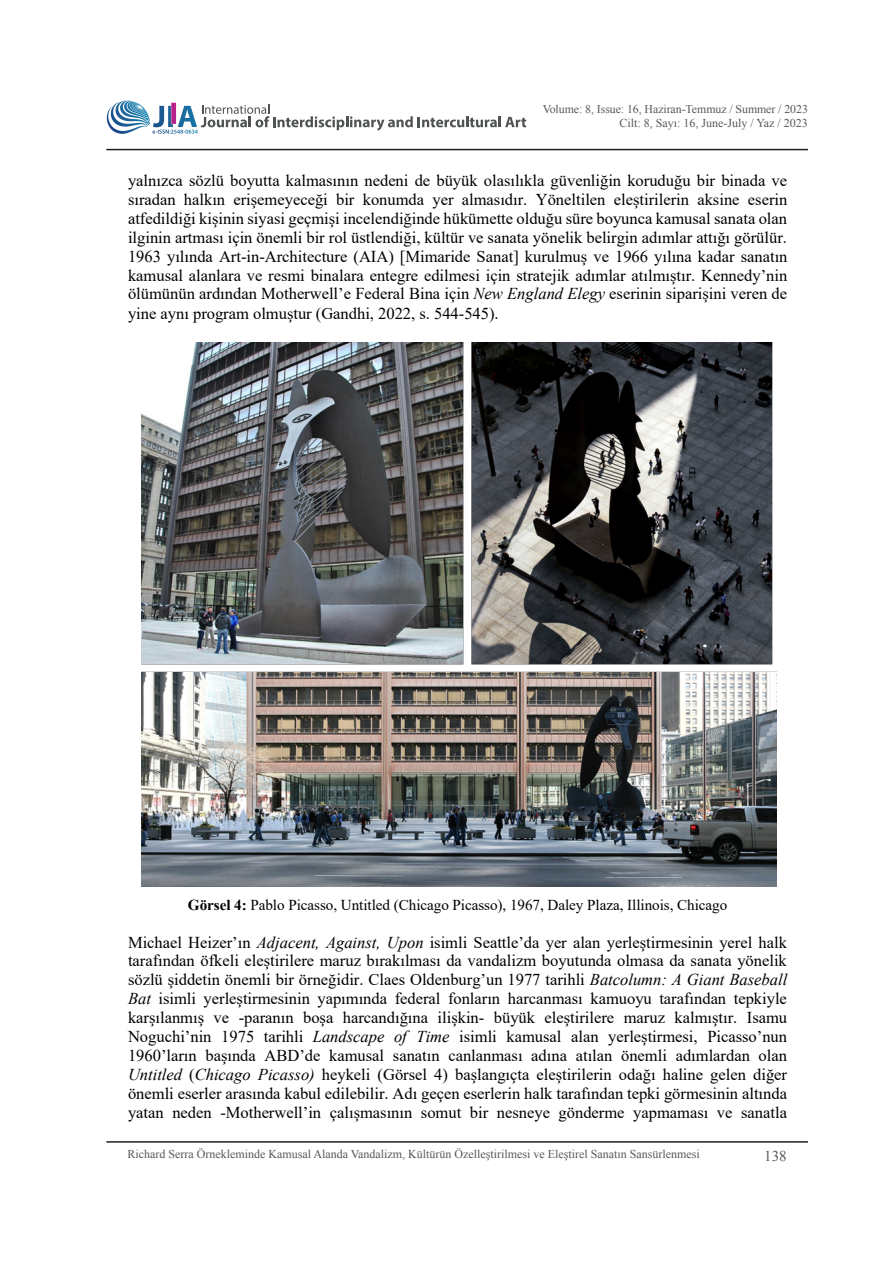
<style>
.page{position:relative;width:893px;height:1263px;background:#fff}
.page>*{position:absolute;margin:0;border:0;box-sizing:border-box;transform-origin:0 0}
.t1{font:16.5px/18.9px "Times New Roman";color:#000;text-align:justify}
.t2{font:15.15px "Times New Roman";letter-spacing:-.005em;color:#000}
.t3{font:15px "Times New Roman";color:#585858}
.t4{font:12px "Times New Roman";color:#585858}
.t5{font:11.85px "Times New Roman";letter-spacing:-.005em;color:#585858}
.s1{font-style:italic}
.s2{font-weight:700}
</style>
<div class="page">
<hr style="left:106px;top:1141px;width:702px;height:2px;background:#231f20">
<hr style="left:106px;top:149px;width:702px;height:1px;background:#231f20">
<svg style="left:106px;top:100px;width:420px;height:34px"></svg>
<img style="left:142px;top:343px;width:634px;height:544px">
<p class="t5" style="left:543px;top:101px;width:267px">Volume: 8, Issue: 16, Haziran-Temmuz / Summer / 2023</p>
<p class="t4" style="left:620px;top:115px;width:190px">Cilt: 8, Sayı: 16, June-July / Yaz / 2023</p>
<p class="t1" style="left:128px;top:170px;width:661px">yalnızca sözlü boyutta kalmasının nedeni de büyük olasılıkla güvenliğin koruduğu bir binada ve sıradan halkın erişemeyeceği bir konumda yer almasıdır. Yöneltilen eleştirilerin aksine eserin atfedildiği kişinin siyasi geçmişi incelendiğinde hükümette olduğu süre boyunca kamusal sanata olan ilginin artması için önemli bir rol üstlendiği, kültür ve sanata yönelik belirgin adımlar attığı görülür.<br>1963 yılında Art-in-Architecture (AIA) [Mimaride Sanat] kurulmuş ve 1966 yılına kadar sanatın kamusal alanlara ve resmi binalara entegre edilmesi için stratejik adımlar atılmıştır. Kennedy’nin ölümünün ardından Motherwell’e Federal Bina için <span class="s1">New England Elegy</span> eserinin siparişini veren de yine aynı program olmuştur (Gandhi, 2022, s. 544-545).</p>
<p class="t2" style="left:188px;top:894px;width:541px"><span class="s2">Görsel 4:</span> Pablo Picasso, Untitled (Chicago Picasso), 1967, Daley Plaza, Illinois, Chicago</p>
<p class="t1" style="left:128px;top:932px;width:661px">Michael Heizer’ın <span class="s1">Adjacent, Against, Upon</span> isimli Seattle’da yer alan yerleştirmesinin yerel halk tarafından öfkeli eleştirilere maruz bırakılması da vandalizm boyutunda olmasa da sanata yönelik sözlü şiddetin önemli bir örneğidir. Claes Oldenburg’un 1977 tarihli <span class="s1">Batcolumn: A Giant Baseball Bat</span> isimli yerleştirmesinin yapımında federal fonların harcanması kamuoyu tarafından tepkiyle karşılanmış ve -paranın boşa harcandığına ilişkin- büyük eleştirilere maruz kalmıştır. Isamu Noguchi’nin 1975 tarihli <span class="s1">Landscape of Time</span> isimli kamusal alan yerleştirmesi, Picasso’nun 1960’ların başında ABD’de kamusal sanatın canlanması adına atılan önemli adımlardan olan <span class="s1">Untitled</span> (<span class="s1">Chicago Picasso)</span> heykeli (Görsel 4) başlangıçta eleştirilerin odağı haline gelen diğer önemli eserler arasında kabul edilebilir. Adı geçen eserlerin halk tarafından tepki görmesinin altında yatan neden -Motherwell’in çalışmasının somut bir nesneye gönderme yapmaması ve sanatla</p>
<p class="t4" style="left:128px;top:1146px;width:574px">Richard Serra Örnekleminde Kamusal Alanda Vandalizm, Kültürün Özelleştirilmesi ve Eleştirel Sanatın Sansürlenmesi</p>
<p class="t3" style="left:764px;top:1145px;width:24px">138</p>
</div>
